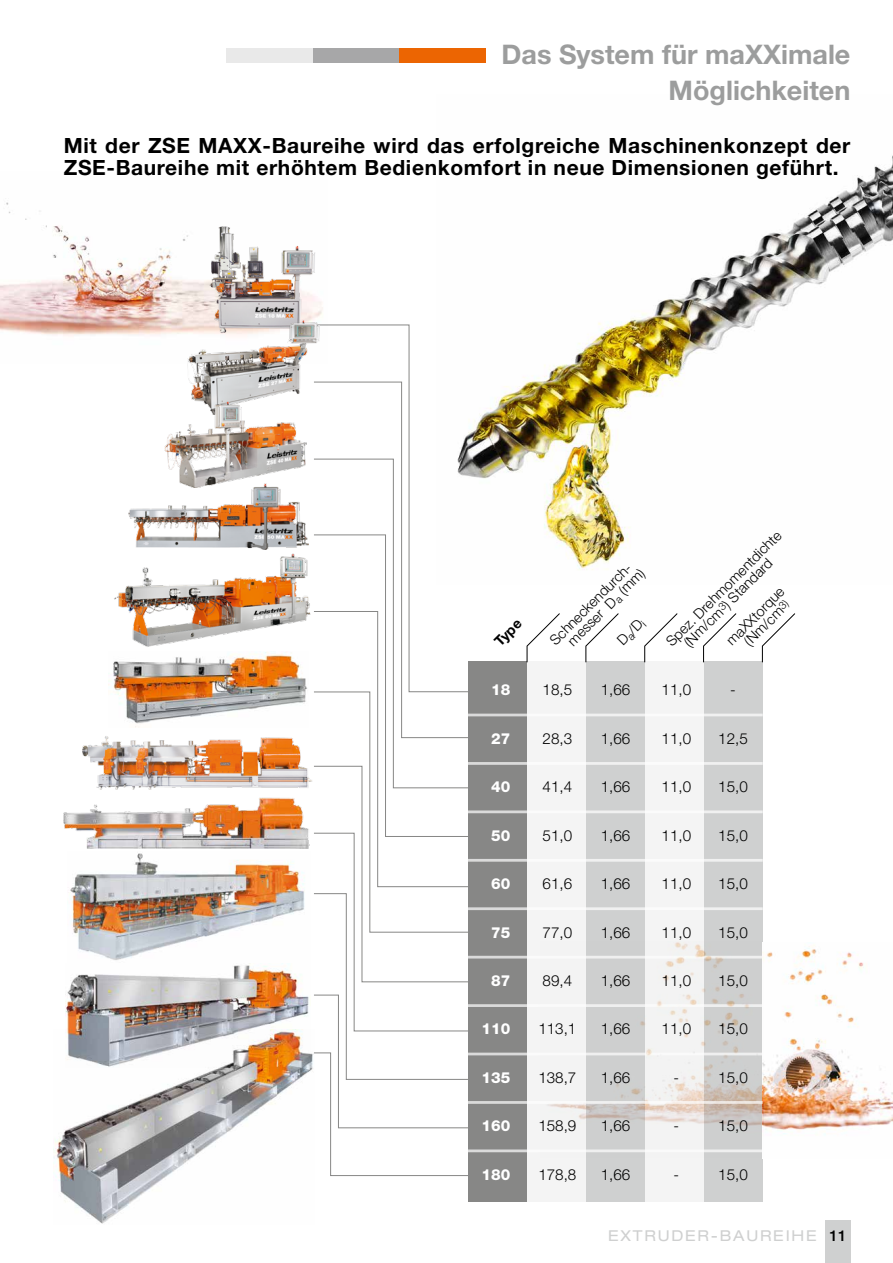
<style>
.page{position:relative;width:893px;height:1263px;background:#fff}
.page>*{position:absolute;margin:0;border:0;box-sizing:border-box;transform-origin:0 0}
.t1{font:700 27px/36px "Helvetica Neue";color:#9c9d9d;text-align:right}
.t2{font:700 21px/22.5px "Helvetica Neue";letter-spacing:.03em;color:#000}
.t3{font:300 15.15px "Helvetica Neue";color:#000}
.t4{font:800 15.15px "Helvetica Neue";color:#fff}
.t5{font:expanded 15px "Helvetica Neue";letter-spacing:.12em;color:#cfd0d0}
.t6{font:500 15px "Helvetica Neue";color:#000}
.t7{font:300 14.25px/13.2px "Helvetica Neue";color:#000}
.t8{font:700 14.25px "Helvetica Neue";color:#000}
</style>
<div class="page">
<img style="left:0;top:202px;width:323px;height:157px">
<img style="left:494px;top:155px;width:399px;height:415px">
<div style="left:825px;top:1220px;width:25px;height:43px;background:#cfd0d0"></div>
<svg style="left:314px;top:692px;width:154px;height:484px"></svg>
<img style="left:70px;top:853px;width:235px;height:107px">
<img style="left:65px;top:963px;width:244px;height:67px">
<img style="left:55px;top:1030px;width:259px;height:194px">
<svg style="left:314px;top:324px;width:180px;height:368px"></svg>
<div style="left:468px;top:662px;width:59px;height:540px;background:#878786"></div>
<div style="left:527px;top:662px;width:59px;height:540px;background:#f4f4f4"></div>
<div style="left:586px;top:662px;width:59px;height:540px;background:#cfd0d0"></div>
<div style="left:645px;top:662px;width:59px;height:540px;background:#f4f4f4"></div>
<div style="left:704px;top:662px;width:59px;height:540px;background:#cfd0d0"></div>
<svg style="left:526px;top:613px;width:34px;height:50px"></svg>
<svg style="left:585px;top:613px;width:34px;height:50px"></svg>
<svg style="left:644px;top:613px;width:34px;height:50px"></svg>
<svg style="left:703px;top:613px;width:34px;height:50px"></svg>
<svg style="left:762px;top:613px;width:34px;height:50px"></svg>
<hr style="left:463px;top:714px;width:300px;height:2px;background:#fff">
<hr style="left:463px;top:762px;width:300px;height:3px;background:#fff">
<hr style="left:463px;top:810px;width:300px;height:3px;background:#fff">
<hr style="left:463px;top:859px;width:300px;height:3px;background:#fff">
<hr style="left:463px;top:907px;width:300px;height:3px;background:#fff">
<hr style="left:463px;top:956px;width:300px;height:2px;background:#fff">
<hr style="left:463px;top:1004px;width:300px;height:3px;background:#fff">
<hr style="left:463px;top:1053px;width:300px;height:2px;background:#fff">
<hr style="left:463px;top:1149px;width:300px;height:3px;background:#fff">
<img style="left:763px;top:945px;width:130px;height:190px">
<img style="left:548px;top:942px;width:215px;height:215px">
<hr style="left:463px;top:1101px;width:300px;height:3px;background:#fff">
<img style="left:113px;top:652px;width:195px;height:72px">
<img style="left:83px;top:724px;width:232px;height:65px">
<img style="left:63px;top:797px;width:247px;height:51px">
<img style="left:209px;top:225px;width:107px;height:92px">
<img style="left:188px;top:317px;width:132px;height:98px">
<img style="left:165px;top:396px;width:141px;height:85px">
<img style="left:129px;top:481px;width:179px;height:69px">
<img style="left:114px;top:553px;width:197px;height:94px">
<div style="left:227px;top:48px;width:86px;height:15px;background:#e9e9e9"></div>
<div style="left:313px;top:48px;width:86px;height:15px;background:#a7a7a8"></div>
<div style="left:399px;top:48px;width:87px;height:15px;background:#ec6502"></div>
<h1 class="t1" style="left:502px;top:35px;width:350px">Das System für maXXimale<br>Möglichkeiten</h1>
<h2 class="t2" style="left:64px;top:133px;width:788px">Mit der ZSE MAXX-Baureihe wird das erfolgreiche Maschinenkonzept der<br>ZSE-Baureihe mit erhöhtem Bedienkomfort in neue Dimensionen geführt.</h2>
<p class="t8" style="left:491px;top:637px;width:33px;rotate:-45deg">Type</p>
<p class="t7" style="left:556px;top:629px;width:104px;text-indent:-12px;rotate:-45deg">Schneckendurch&shy;messer D<sub>a</sub> (mm)</p>
<p class="t7" style="left:615px;top:638px;width:33px;rotate:-45deg">D<sub>a</sub>/D<sub>i</sub></p>
<p class="t7" style="left:672px;top:630px;width:146px;text-indent:-12px;rotate:-45deg">Spez. Drehmomentdichte (Nm/cm<sup>3</sup>) Standard</p>
<p class="t7" style="left:724px;top:637px;width:77px;text-align:center;rotate:-45deg">maXXtorque (Nm/cm<sup>3)</sup></p>
<p class="t4" style="left:491px;top:681px;width:21px">18</p>
<p class="t3" style="left:543px;top:681px;width:31px">18,5</p>
<p class="t3" style="left:601px;top:681px;width:31px">1,66</p>
<p class="t3" style="left:662px;top:681px;width:31px">11,0</p>
<p class="t3" style="left:730px;top:681px;width:7px">-</p>
<p class="t4" style="left:491px;top:729px;width:21px">27</p>
<p class="t3" style="left:543px;top:729px;width:31px">28,3</p>
<p class="t3" style="left:601px;top:729px;width:31px">1,66</p>
<p class="t3" style="left:662px;top:729px;width:31px">11,0</p>
<p class="t3" style="left:718px;top:729px;width:31px">12,5</p>
<p class="t4" style="left:491px;top:778px;width:21px">40</p>
<p class="t3" style="left:543px;top:778px;width:31px">41,4</p>
<p class="t3" style="left:601px;top:778px;width:31px">1,66</p>
<p class="t3" style="left:662px;top:778px;width:31px">11,0</p>
<p class="t3" style="left:718px;top:778px;width:31px">15,0</p>
<p class="t4" style="left:491px;top:826px;width:21px">50</p>
<p class="t3" style="left:543px;top:826px;width:31px">51,0</p>
<p class="t3" style="left:601px;top:826px;width:31px">1,66</p>
<p class="t3" style="left:662px;top:826px;width:31px">11,0</p>
<p class="t3" style="left:718px;top:826px;width:31px">15,0</p>
<p class="t4" style="left:491px;top:875px;width:21px">60</p>
<p class="t3" style="left:543px;top:874px;width:31px">61,6</p>
<p class="t3" style="left:601px;top:874px;width:31px">1,66</p>
<p class="t3" style="left:662px;top:874px;width:31px">11,0</p>
<p class="t3" style="left:718px;top:874px;width:31px">15,0</p>
<p class="t4" style="left:491px;top:923px;width:21px">75</p>
<p class="t3" style="left:543px;top:923px;width:31px">77,0</p>
<p class="t3" style="left:601px;top:923px;width:31px">1,66</p>
<p class="t3" style="left:662px;top:923px;width:31px">11,0</p>
<p class="t3" style="left:718px;top:923px;width:31px">15,0</p>
<p class="t4" style="left:491px;top:971px;width:21px">87</p>
<p class="t3" style="left:543px;top:971px;width:31px">89,4</p>
<p class="t3" style="left:601px;top:971px;width:31px">1,66</p>
<p class="t3" style="left:662px;top:971px;width:31px">11,0</p>
<p class="t3" style="left:718px;top:971px;width:31px">15,0</p>
<p class="t4" style="left:482px;top:1020px;width:30px">110</p>
<p class="t3" style="left:538px;top:1020px;width:40px">113,1</p>
<p class="t3" style="left:601px;top:1020px;width:31px">1,66</p>
<p class="t3" style="left:662px;top:1020px;width:31px">11,0</p>
<p class="t3" style="left:718px;top:1020px;width:31px">15,0</p>
<p class="t4" style="left:482px;top:1068px;width:30px">135</p>
<p class="t3" style="left:538px;top:1068px;width:40px">138,7</p>
<p class="t3" style="left:601px;top:1068px;width:31px">1,66</p>
<p class="t3" style="left:674px;top:1068px;width:7px">-</p>
<p class="t3" style="left:718px;top:1068px;width:31px">15,0</p>
<p class="t4" style="left:482px;top:1117px;width:30px">160</p>
<p class="t3" style="left:538px;top:1116px;width:40px">158,9</p>
<p class="t3" style="left:601px;top:1116px;width:31px">1,66</p>
<p class="t3" style="left:674px;top:1116px;width:7px">-</p>
<p class="t3" style="left:718px;top:1116px;width:31px">15,0</p>
<p class="t4" style="left:482px;top:1165px;width:30px">180</p>
<p class="t3" style="left:538px;top:1165px;width:40px">178,8</p>
<p class="t3" style="left:601px;top:1165px;width:31px">1,66</p>
<p class="t3" style="left:674px;top:1165px;width:7px">-</p>
<p class="t3" style="left:718px;top:1165px;width:31px">15,0</p>
<p class="t5" style="left:608px;top:1226px;width:210px">EXTRUDER-BAUREIHE</p>
<p class="t6" style="left:830px;top:1226px;width:18px">11</p>
</div>
